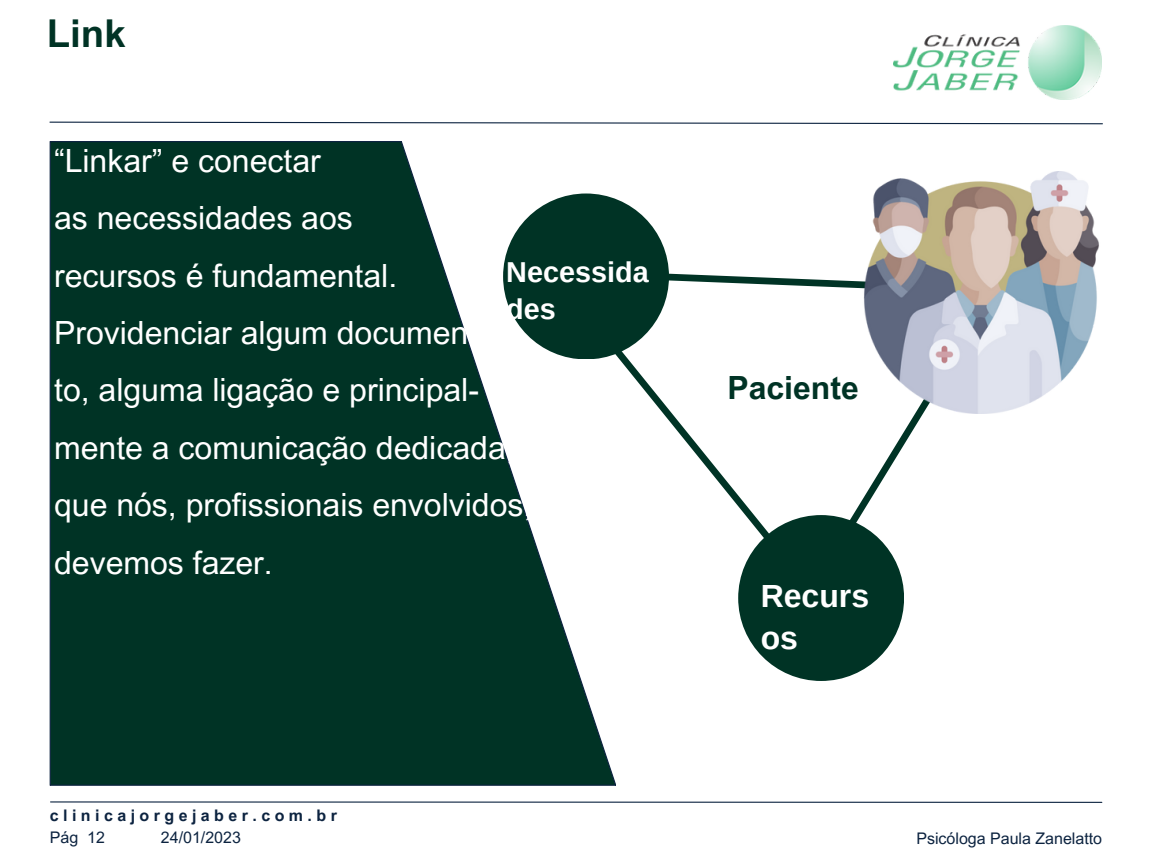
<style>
.page{position:relative;width:1152px;height:864px;background:#fff}
.page>*{position:absolute;margin:0;border:0;box-sizing:border-box;transform-origin:0 0}
.t1{font:700 38.4px "Arial MT Pro";color:#003325}
.t2{font:31.95px/57.3px "Arial MT Pro";color:#fff}
.t3{font:700 31.95px/41.7px "Arimo";color:#fff}
.t4{font:700 31.95px "Arial MT Pro";color:#003325}
.t5{font:700 28.8px/37.2px "Arimo";color:#fff}
.t6{font:16.05px "Arial MT Pro";color:#0c2340}
.t7{font:700 16.05px "Arial MT Pro";letter-spacing:.28em;color:#0c2340}
</style>
<div class="page">
<svg style="left:49px;top:121px;width:1054px;height:4px"></svg>
<hr style="left:51px;top:801px;width:1051px;height:2px;background:#0c2340">
<img style="left:894px;top:26px;width:208px;height:74px">
<svg style="left:50px;top:141px;width:566px;height:645px;background:#234f43"></svg>
<svg style="left:667px;top:273px;width:193px;height:20px"></svg>
<div style="left:503px;top:194px;width:166px;height:165px;background:#003325;border-radius:50%"></div>
<svg style="left:830px;top:413px;width:94px;height:150px"></svg>
<div style="left:738px;top:515px;width:166px;height:166px;background:#003325;border-radius:50%"></div>
<img style="left:860px;top:171px;width:239px;height:242px">
<svg style="left:591px;top:321px;width:205px;height:250px"></svg>
<p class="t1" style="left:47px;top:20px;width:80px">Link</p>
<p class="t2" style="left:54px;top:136px;width:480px">“Linkar” e conectar<br>as necessidades aos<br>recursos é fundamental.<br>Providenciar algum documen-<br>to, alguma ligação e principal&shy;mente a comunicação dedicada, que nós, profissionais envolvidos, devemos fazer.</p>
<h5 class="t5" style="left:506px;top:254px;width:144px">Necessida des</h5>
<p class="t7" style="left:50px;top:810px;width:289px">clinicajorgejaber.com.br</p>
<p class="t4" style="left:727px;top:375px;width:133px">Paciente</p>
<p class="t3" style="left:761px;top:575px;width:110px">Recurs os</p>
<h2 class="t6" style="left:50px;top:831px;width:57px">Pág 12</h2>
<h4 class="t6" style="left:161px;top:832px;width:82px">24/01/2023</h4>
<h2 class="t6" style="left:916px;top:832px;width:187px">Psicóloga Paula Zanelatto</h2>
</div>
